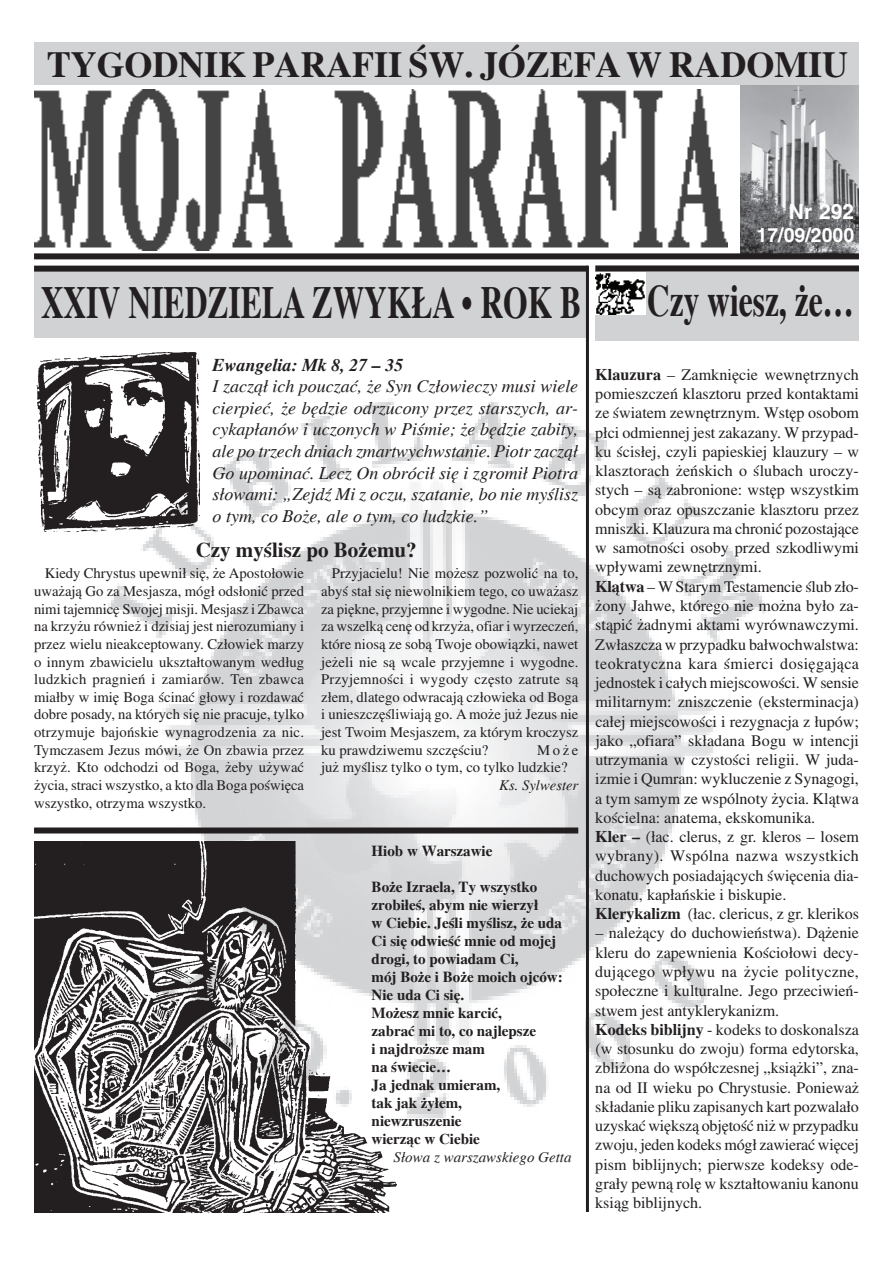
<style>
.page{position:relative;width:893px;height:1263px;background:#fff}
.page>*{position:absolute;margin:0;border:0;box-sizing:border-box;transform-origin:0 0}
.t1{font:700 45px "Toronto";color:#231f20;scale:.7 1}
.t2{font:700 36px "Toronto";letter-spacing:-.005em;color:#231f20}
.t3{font:700 21px "Toronto";color:#231f20}
.t4{font:700 21px "Switzerland";color:#fff}
.t5{font:700 19.5px "Switzerland";color:#fff}
.t6{font:italic 18px/21.6px "Toronto";color:#231f20;text-align:justify}
.t7{font:italic 700 18px "Toronto";color:#231f20}
.t8{font:16.05px/19.2px "Toronto";color:#231f20}
.t9{font:700 15px/18px "Toronto";color:#231f20}
.t10{font:italic 15px "Toronto";color:#231f20}
.t11{font:14.7px/17.7px "Toronto";color:#231f20;text-align:justify}
.t12{font:italic 14.7px "Toronto";color:#231f20}
.s1{font-weight:700}
</style>
<div class="page">
<img style="left:85px;top:388px;width:680px;height:760px">
<div style="left:34px;top:269px;width:554px;height:69px;background:#d1d2d4"></div>
<div style="left:34px;top:266px;width:554px;height:6px;background:#231f20"></div>
<img style="left:740px;top:85px;width:119px;height:168px">
<div style="left:34px;top:43px;width:825px;height:42px;background:#d1d2d4"></div>
<div style="left:34px;top:253px;width:825px;height:6px;background:#231f20"></div>
<div style="left:595px;top:270px;width:264px;height:70px;background:#d1d2d4"></div>
<div style="left:595px;top:265px;width:264px;height:6px;background:#231f20"></div>
<img style="left:595px;top:272px;width:50px;height:43px">
<hr style="left:586px;top:266px;width:3px;height:946px;background:#231f20">
<img style="left:34px;top:90px;width:693px;height:161px">
<div style="left:34px;top:827px;width:544px;height:6px;background:#231f20"></div>
<img style="left:34px;top:352px;width:166px;height:179px">
<img style="left:34px;top:841px;width:362px;height:371px">
<h2 class="t2" style="left:47px;top:44px;width:803px">TYGODNIK PARAFII ŚW. JÓZEFA W RADOMIU</h2>
<h3 class="t4" style="left:789px;top:199px;width:67px">Nr 292</h3>
<p class="t5" style="left:756px;top:223px;width:99px">17/09/2000</p>
<h1 class="t1" style="left:41px;top:277px;width:773px">XXIV NIEDZIELA ZWYKŁA • ROK B</h1>
<h1 class="t1" style="left:647px;top:275px;width:297px">Czy wiesz, że…</h1>
<p class="t7" style="left:213px;top:354px;width:192px">Ewangelia: Mk 8, 27 – 35</p>
<p class="t6" style="left:213px;top:375px;width:367px">I zaczął ich pouczać, że Syn Człowieczy musi wiele cierpieć, że będzie odrzucony przez starszych, ar&shy;cykapłanów i uczonych w Piśmie; że będzie zabity, ale po trzech dniach zmartwychwstanie. Piotr zaczął Go upominać. Lecz On obrócił się i zgromił Piotra słowami: „Zejdź Mi z oczu, szatanie, bo nie myślisz o tym, co Boże, ale o tym, co ludzkie.”</p>
<h3 class="t3" style="left:196px;top:538px;width:222px">Czy myślisz po Bożemu?</h3>
<p class="t11" style="left:34px;top:564px;width:272px;text-indent:11px">Kiedy Chrystus upewnił się, że Apostołowie uważają Go za Mesjasza, mógł odsłonić przed nimi tajemnicę Swojej misji. Mesjasz i Zbawca na krzyżu również i dzisiaj jest nierozumiany i przez wielu nieakceptowany. Człowiek marzy o innym zbawicielu ukształtowanym według ludzkich pragnień i zamiarów. Ten zbawca miałby w imię Boga ścinać głowy i rozdawać dobre posady, na których się nie pracuje, tylko otrzymuje bajońskie wynagrodzenia za nic.<br>Tymczasem Jezus mówi, że On zbawia przez krzyż. Kto odchodzi od Boga, żeby używać życia, straci wszystko, a kto dla Boga poświęca wszystko, otrzyma wszystko.</p>
<p class="t11" style="left:321px;top:564px;width:259px;text-indent:11px">Przyjacielu! Nie możesz pozwolić na to, abyś stał się niewolnikiem tego, co uważasz za piękne, przyjemne i wygodne. Nie uciekaj za wszelką cenę od krzyża, ofiar i wyrzeczeń, które niosą ze sobą Twoje obowiązki, nawet jeżeli nie są wcale przyjemne i wygodne.<br>Przyjemności i wygody często zatrute są złem, dlatego odwracają człowieka od Boga i unieszczęśliwiają go. A może już Jezus nie jest Twoim Mesjaszem, za którym kroczysz ku prawdziwemu szczęściu?</p>
<p class="t11" style="left:321px;top:741px;width:259px;text-indent:216px">Może już myślisz tylko o tym, co tylko ludzkie?</p>
<p class="t12" style="left:499px;top:777px;width:81px">Ks. Sylwester</p>
<p class="t9" style="left:372px;top:842px;width:122px">Hiob w Warszawie</p>
<p class="t9" style="left:372px;top:878px;width:193px">Boże Izraela, Ty wszystko zrobiłeś, abym nie wierzył<br>w Ciebie. Jeśli myślisz, że uda<br>Ci się odwieść mnie od mojej drogi, to powiadam Ci,<br>mój Boże i Boże moich ojców:<br>Nie uda Ci się.<br>Możesz mnie karcić,<br>zabrać mi to, co najlepsze<br>i najdroższe mam<br>na świecie…<br>Ja jednak umieram,<br>tak jak żyłem,<br>niewzruszenie<br>wierząc w Ciebie</p>
<p class="t10" style="left:394px;top:1149px;width:179px">Słowa z warszawskiego Getta</p>
<p class="t8" style="left:595px;top:365px;width:265px"><span class="s1">Klauzura</span> – Zamknięcie wewnętrznych pomieszczeń klasztoru przed kontaktami ze światem zewnętrznym. Wstęp osobom płci odmiennej jest zakazany. W przypad&shy;ku ścisłej, czyli papieskiej klauzury – w klasztorach żeńskich o ślubach uroczy&shy;stych – są zabronione: wstęp wszystkim obcym oraz opuszczanie klasztoru przez mniszki. Klauzura ma chronić pozostające w samotności osoby przed szkodliwymi wpływami zewnętrznymi.<br><span class="s1">Klątwa</span> – W Starym Testamencie ślub zło&shy;żony Jahwe, którego nie można było za&shy;stąpić żadnymi aktami wyrównawczymi.<br>Zwłaszcza w przypadku bałwochwalstwa: teokratyczna kara śmierci dosięgająca jednostek i całych miejscowości. W sensie militarnym: zniszczenie (eksterminacja) całej miejscowości i rezygnacja z łupów; jako „ofiara” składana Bogu w intencji utrzymania w czystości religii. W juda&shy;izmie i Qumran: wykluczenie z Synagogi, a tym samym ze wspólnoty życia. Klątwa kościelna: anatema, ekskomunika.<br><span class="s1">Kler –</span> (łac. clerus, z gr. kleros – losem wybrany). Wspólna nazwa wszystkich duchowych posiadających święcenia dia&shy;konatu, kapłańskie i biskupie.<br><span class="s1">Klerykalizm</span> (łac. clericus, z gr. klerikos</p>
<p class="t8" style="left:595px;top:923px;width:265px">– należący do duchowieństwa). Dążenie kleru do zapewnienia Kościołowi decy&shy;dującego wpływu na życie polityczne, społeczne i kulturalne. Jego przeciwień&shy;stwem jest antyklerykanizm.<br><span class="s1">Kodeks biblijny</span> − kodeks to doskonalsza (w stosunku do zwoju) forma edytorska, zbliżona do współczesnej „książki”, zna&shy;na od II wieku po Chrystusie. Ponieważ składanie pliku zapisanych kart pozwalało uzyskać większą objętość niż w przypadku zwoju, jeden kodeks mógł zawierać więcej pism biblijnych; pierwsze kodeksy ode&shy;grały pewną rolę w kształtowaniu kanonu ksiąg biblijnych.</p>
</div>
